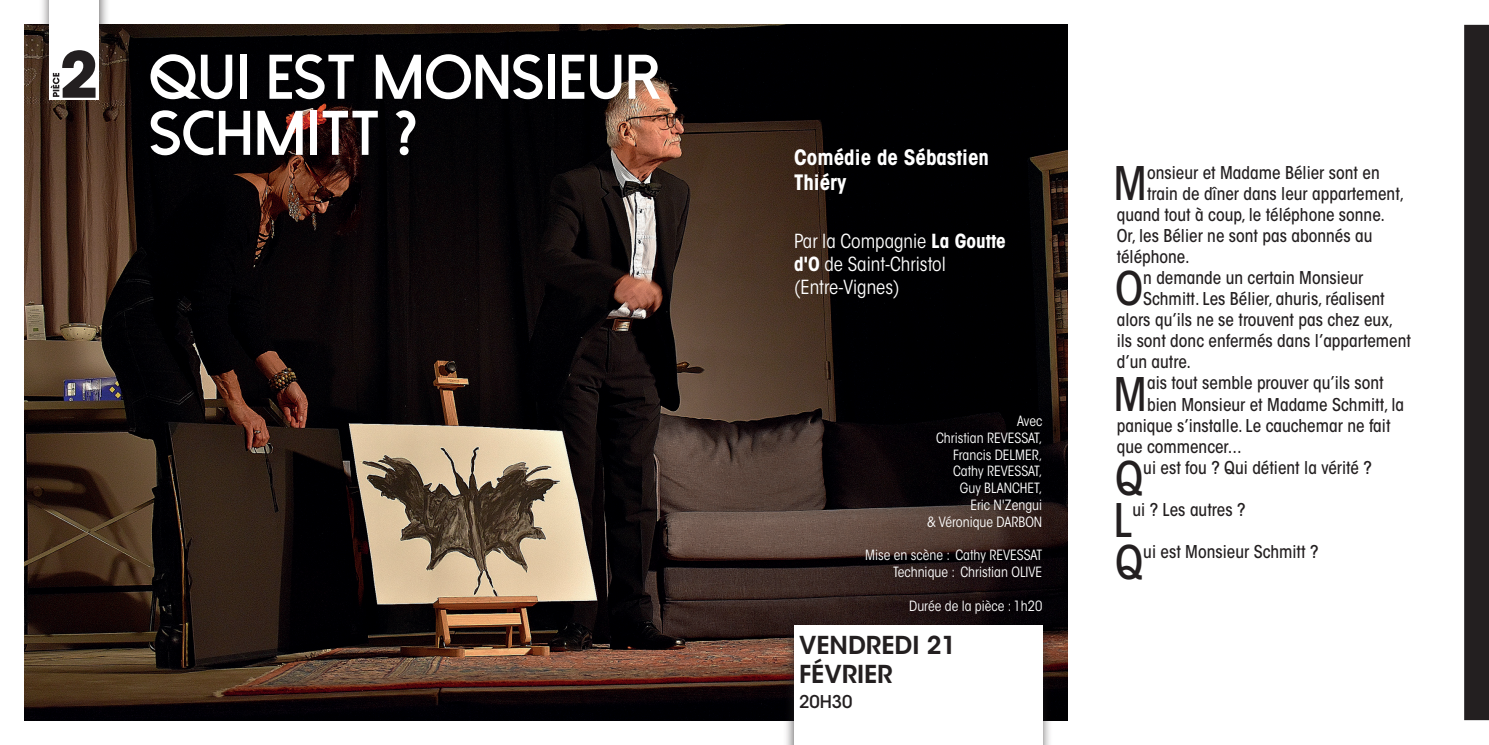
<style>
.page{position:relative;width:1489px;height:745px;background:#fff}
.page>*{position:absolute;margin:0;border:0;box-sizing:border-box;transform-origin:0 0}
.t1{font:800 63px/56px "Dolce Vita";color:#fff}
.t2{font:500 condensed 45.85px "ITC Avant Garde Std";color:#231f20}
.t3{font:600 24.5px/29.4px "ITC Avant Garde Std";color:#231f20}
.t4{font:700 condensed 21px/25.2px "ITC Avant Garde Std";color:#fff}
.t5{font:condensed 19.25px/23.1px "ITC Avant Garde Std";color:#fff}
.t6{font:500 condensed 17.5px "ITC Avant Garde Std";color:#231f20}
.t7{font:500 17.5px "ITC Avant Garde Std";color:#231f20}
.t8{font:condensed 14px/16.8px "ITC Avant Garde Std";color:#fff;text-align:right}
.s1{font-weight:700}
</style>
<div class="page">
<img style="left:25px;top:25px;width:1042px;height:694px">
<div style="left:39px;top:0;width:71px;height:100px;background:#231f20;opacity:.75"></div>
<div style="left:50px;top:0;width:49px;height:99px;background:#fff"></div>
<div style="left:783px;top:624px;width:269px;height:120px;background:#231f20;opacity:.75"></div>
<div style="left:794px;top:625px;width:248px;height:119px;background:#fff"></div>
<svg style="left:1464px;top:25px;width:24px;height:694px;background:#292526"></svg>
<svg style="left:51px;top:50px;width:44px;height:48px"></svg>
<h1 class="t1" style="left:149px;top:49px;width:512px">QUI EST MONSIEUR<br>SCHMITT ?</h1>
<p class="t4" style="left:794px;top:144px;width:196px">Comédie de Sébastien<br>Thiéry</p>
<p class="t5" style="left:794px;top:229px;width:213px">Par la Compagnie <span class="s1">La Goutte d'O</span> de Saint-Christol (Entre-Vignes)</p>
<p class="t8" style="left:927px;top:412px;width:116px">Avec<br>Christian REVESSAT,<br>Francis DELMER,<br>Cathy REVESSAT,<br>Guy BLANCHET,<br>Eric N'Zengui<br>&amp; Véronique DARBON</p>
<p class="t8" style="left:865px;top:546px;width:178px">Mise en scène : Cathy REVESSAT<br>Technique : Christian OLIVE</p>
<p class="t8" style="left:909px;top:597px;width:135px">Durée de la pièce : 1h20</p>
<h3 class="t3" style="left:799px;top:629px;width:159px">VENDREDI 21<br>FÉVRIER</h3>
<p class="t7" style="left:799px;top:690px;width:55px">20h30</p>
<h2 class="t2" style="left:1113px;top:155px;width:35px">M</h2>
<p class="t6" style="left:1146px;top:162px;width:234px">onsieur et Madame Bélier sont en</p>
<p class="t6" style="left:1146px;top:183px;width:259px">train de dîner dans leur appartement,</p>
<p class="t6" style="left:1116px;top:204px;width:270px">quand tout à coup, le téléphone sonne.</p>
<p class="t6" style="left:1116px;top:225px;width:257px">Or, les Bélier ne sont pas abonnés au</p>
<p class="t6" style="left:1116px;top:246px;width:74px">téléphone.</p>
<h2 class="t2" style="left:1114px;top:260px;width:30px">O</h2>
<p class="t6" style="left:1143px;top:267px;width:221px">n demande un certain Monsieur</p>
<p class="t6" style="left:1143px;top:288px;width:243px">Schmitt. Les Bélier, ahuris, réalisent</p>
<p class="t6" style="left:1116px;top:309px;width:278px">alors qu’ils ne se trouvent pas chez eux,</p>
<p class="t6" style="left:1116px;top:330px;width:296px">ils sont donc enfermés dans l’appartement</p>
<p class="t6" style="left:1116px;top:351px;width:76px">d’un autre.</p>
<h2 class="t2" style="left:1113px;top:365px;width:35px">M</h2>
<p class="t6" style="left:1146px;top:372px;width:238px">ais tout semble prouver qu’ils sont</p>
<p class="t6" style="left:1146px;top:393px;width:259px">bien Monsieur et Madame Schmitt, la</p>
<p class="t6" style="left:1116px;top:414px;width:275px">panique s’installe. Le cauchemar ne fait</p>
<p class="t6" style="left:1116px;top:435px;width:127px">que commencer...</p>
<h2 class="t2" style="left:1114px;top:449px;width:30px">Q</h2>
<p class="t6" style="left:1143px;top:456px;width:230px">ui est fou ? Qui détient la vérité ?</p>
<h2 class="t2" style="left:1113px;top:491px;width:20px">L</h2>
<p class="t6" style="left:1132px;top:498px;width:115px">ui ? Les autres ?</p>
<h2 class="t2" style="left:1114px;top:533px;width:30px">Q</h2>
<p class="t6" style="left:1143px;top:540px;width:177px">ui est Monsieur Schmitt ?</p>
</div>
